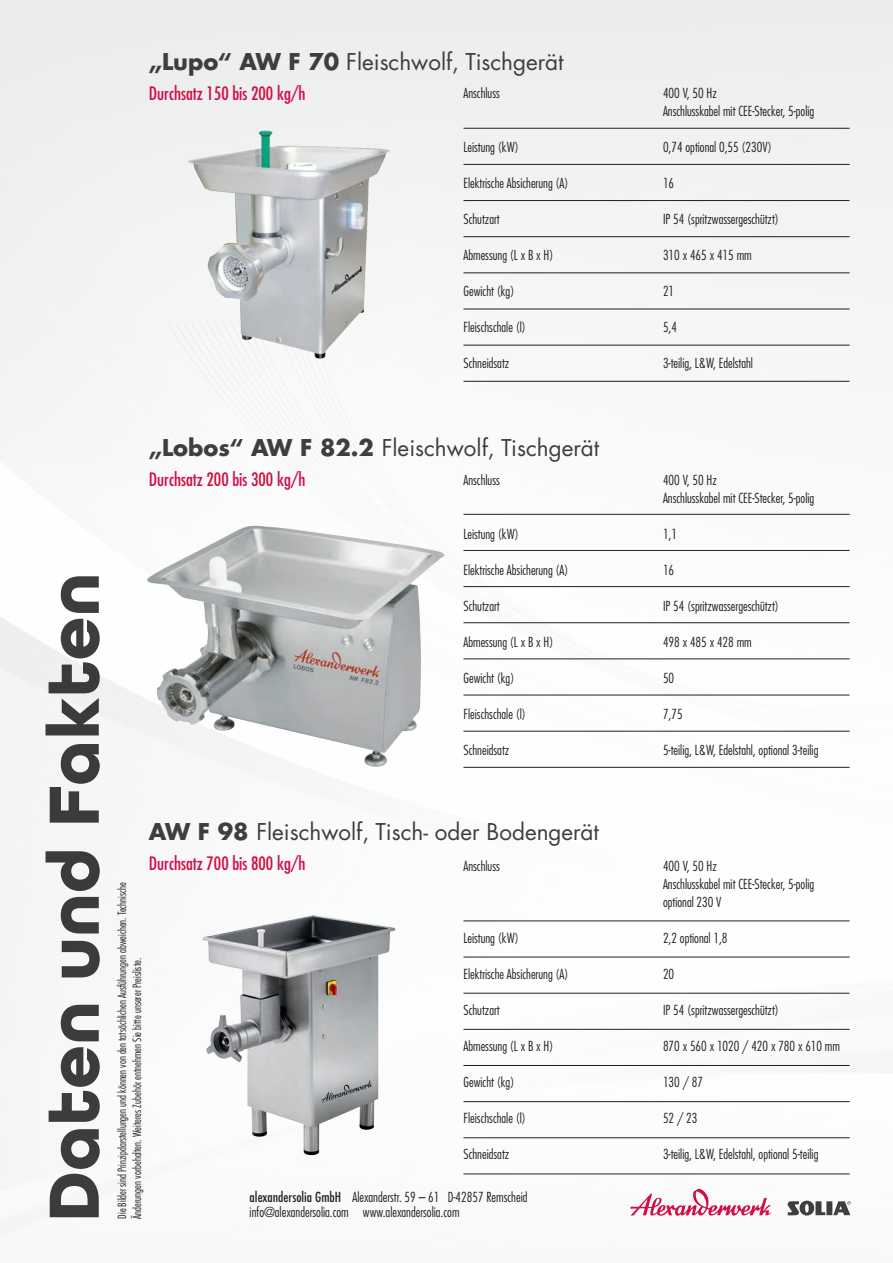
<style>
.page{position:relative;width:893px;height:1263px;background:#fff}
.page>*{position:absolute;margin:0;border:0;box-sizing:border-box;transform-origin:0 0}
.t1{font:700 75px "All Round Gothic";color:#3e3e3f}
.t2{font:22.5px "Futura LT Pro";color:#3e3e3f}
.t3{font:condensed 18px "Futura";color:#d20d44}
.t4{font:300 condensed 13.5px/18px "Futura";color:#231f20}
.t5{font:300 condensed 11.1px/15px "Futura";color:#231f20}
.s1{font-weight:700}
.s2{font-weight:500}
</style>
<div class="page">
<svg style="left:630px;top:1189px;width:141px;height:27px"></svg>
<svg style="left:788px;top:1201px;width:63px;height:14px"></svg>
<img style="left:157px;top:121px;width:280px;height:265px">
<img style="left:146px;top:525px;width:299px;height:242px">
<img style="left:157px;top:896px;width:243px;height:294px">
<svg style="left:321px;top:1076px;width:54px;height:27px"></svg>
<hr style="left:463px;top:128px;width:387px;height:1px;background:#231f20">
<hr style="left:463px;top:164px;width:387px;height:1px;background:#231f20">
<hr style="left:463px;top:200px;width:387px;height:1px;background:#231f20">
<hr style="left:463px;top:236px;width:387px;height:1px;background:#231f20">
<hr style="left:463px;top:272px;width:387px;height:1px;background:#231f20">
<hr style="left:463px;top:309px;width:387px;height:1px;background:#231f20">
<hr style="left:463px;top:345px;width:387px;height:1px;background:#231f20">
<hr style="left:463px;top:381px;width:387px;height:1px;background:#231f20">
<hr style="left:463px;top:514px;width:387px;height:1px;background:#231f20">
<hr style="left:463px;top:550px;width:387px;height:1px;background:#231f20">
<hr style="left:463px;top:586px;width:387px;height:1px;background:#231f20">
<hr style="left:463px;top:622px;width:387px;height:1px;background:#231f20">
<hr style="left:463px;top:658px;width:387px;height:1px;background:#231f20">
<hr style="left:463px;top:695px;width:387px;height:1px;background:#231f20">
<hr style="left:463px;top:731px;width:387px;height:1px;background:#231f20">
<hr style="left:463px;top:767px;width:387px;height:1px;background:#231f20">
<hr style="left:463px;top:920px;width:387px;height:1px;background:#231f20">
<hr style="left:463px;top:957px;width:387px;height:1px;background:#231f20">
<hr style="left:463px;top:993px;width:387px;height:1px;background:#231f20">
<hr style="left:463px;top:1029px;width:387px;height:1px;background:#231f20">
<hr style="left:463px;top:1065px;width:387px;height:1px;background:#231f20">
<hr style="left:463px;top:1101px;width:387px;height:1px;background:#231f20">
<hr style="left:463px;top:1137px;width:387px;height:1px;background:#231f20">
<hr style="left:463px;top:1173px;width:387px;height:1px;background:#231f20">
<h2 class="t2" style="left:149px;top:46px;width:416px"><span class="s1">„Lupo“ AW F 70</span> Fleischwolf, Tischgerät</h2>
<h3 class="t3" style="left:149px;top:82px;width:158px">Durchsatz 150 bis 200 kg/h</h3>
<p class="t4" style="left:463px;top:83px;width:38px">Anschluss</p>
<p class="t4" style="left:663px;top:83px;width:153px">400 V, 50 Hz<br>Anschlusskabel mit CEE-Stecker, 5-polig</p>
<p class="t4" style="left:463px;top:137px;width:57px">Leistung (kW)</p>
<p class="t4" style="left:663px;top:137px;width:110px">0,74 optional 0,55 (230V)</p>
<p class="t4" style="left:463px;top:173px;width:107px">Elektrische Absicherung (A)</p>
<p class="t4" style="left:663px;top:173px;width:13px">16</p>
<p class="t4" style="left:463px;top:209px;width:38px">Schutzart</p>
<p class="t4" style="left:663px;top:209px;width:117px">IP 54 (spritzwassergeschützt)</p>
<p class="t4" style="left:463px;top:245px;width:91px">Abmessung (L x B x H)</p>
<p class="t4" style="left:663px;top:245px;width:90px">310 x 465 x 415 mm</p>
<p class="t4" style="left:463px;top:281px;width:52px">Gewicht (kg)</p>
<p class="t4" style="left:663px;top:281px;width:13px">21</p>
<p class="t4" style="left:463px;top:317px;width:64px">Fleischschale (l)</p>
<p class="t4" style="left:663px;top:317px;width:16px">5,4</p>
<p class="t4" style="left:463px;top:354px;width:47px">Schneidsatz</p>
<p class="t4" style="left:663px;top:354px;width:91px">3-teilig, L&amp;W, Edelstahl</p>
<h1 class="t1" style="left:29px;top:1222px;width:651px;rotate:-90deg">Daten und Fakten</h1>
<h2 class="t2" style="left:149px;top:432px;width:452px"><span class="s1">„Lobos“ AW F 82.2</span> Fleischwolf, Tischgerät</h2>
<h3 class="t3" style="left:149px;top:468px;width:158px">Durchsatz 200 bis 300 kg/h</h3>
<p class="t4" style="left:463px;top:470px;width:38px">Anschluss</p>
<p class="t4" style="left:663px;top:470px;width:153px">400 V, 50 Hz<br>Anschlusskabel mit CEE-Stecker, 5-polig</p>
<p class="t4" style="left:463px;top:524px;width:57px">Leistung (kW)</p>
<p class="t4" style="left:663px;top:524px;width:16px">1,1</p>
<p class="t4" style="left:463px;top:560px;width:107px">Elektrische Absicherung (A)</p>
<p class="t4" style="left:663px;top:560px;width:13px">16</p>
<p class="t4" style="left:463px;top:596px;width:38px">Schutzart</p>
<p class="t4" style="left:663px;top:596px;width:117px">IP 54 (spritzwassergeschützt)</p>
<p class="t4" style="left:463px;top:632px;width:91px">Abmessung (L x B x H)</p>
<p class="t4" style="left:663px;top:632px;width:90px">498 x 485 x 428 mm</p>
<p class="t4" style="left:463px;top:668px;width:52px">Gewicht (kg)</p>
<p class="t4" style="left:663px;top:668px;width:13px">50</p>
<p class="t4" style="left:463px;top:704px;width:64px">Fleischschale (l)</p>
<p class="t4" style="left:663px;top:704px;width:21px">7,75</p>
<p class="t4" style="left:463px;top:740px;width:47px">Schneidsatz</p>
<p class="t4" style="left:663px;top:740px;width:157px">5-teilig, L&amp;W, Edelstahl, optional 3-teilig</p>
<h2 class="t2" style="left:149px;top:817px;width:452px"><span class="s1">AW F 98</span> Fleischwolf, Tisch- oder Bodengerät</h2>
<h3 class="t3" style="left:149px;top:852px;width:158px">Durchsatz 700 bis 800 kg/h</h3>
<p class="t4" style="left:463px;top:856px;width:38px">Anschluss</p>
<p class="t4" style="left:663px;top:856px;width:153px">400 V, 50 Hz<br>Anschlusskabel mit CEE-Stecker, 5-polig optional 230 V</p>
<p class="t4" style="left:463px;top:928px;width:57px">Leistung (kW)</p>
<p class="t4" style="left:663px;top:928px;width:66px">2,2 optional 1,8</p>
<p class="t4" style="left:463px;top:964px;width:107px">Elektrische Absicherung (A)</p>
<p class="t4" style="left:663px;top:964px;width:13px">20</p>
<p class="t4" style="left:463px;top:1000px;width:38px">Schutzart</p>
<p class="t4" style="left:663px;top:1000px;width:117px">IP 54 (spritzwassergeschützt)</p>
<p class="t4" style="left:463px;top:1036px;width:91px">Abmessung (L x B x H)</p>
<p class="t4" style="left:663px;top:1036px;width:179px">870 x 560 x 1020 / 420 x 780 x 610 mm</p>
<p class="t4" style="left:463px;top:1072px;width:52px">Gewicht (kg)</p>
<p class="t4" style="left:663px;top:1072px;width:41px">130 / 87</p>
<p class="t4" style="left:463px;top:1108px;width:64px">Fleischschale (l)</p>
<p class="t4" style="left:663px;top:1108px;width:36px">52 / 23</p>
<p class="t4" style="left:463px;top:1144px;width:47px">Schneidsatz</p>
<p class="t4" style="left:663px;top:1144px;width:157px">3-teilig, L&amp;W, Edelstahl, optional 5-teilig</p>
<p class="t5" style="left:114px;top:1218px;width:338px;rotate:-90deg">Die Bilder sind Prinzipdarstellungen und können von den tatsächlichen Ausführungen abweichen. Technische<br>Änderungen vorbehalten. Weiteres Zubehör entnehmen Sie bitte unserer Preisliste.</p>
<p class="t4" style="left:250px;top:1189px;width:279px;line-height:15px"><span class="s2">alexandersolia GmbH</span> Alexanderstr. 59 – 61 D-42857 Remscheid info@alexandersolia.com www.alexandersolia.com</p>
</div>
